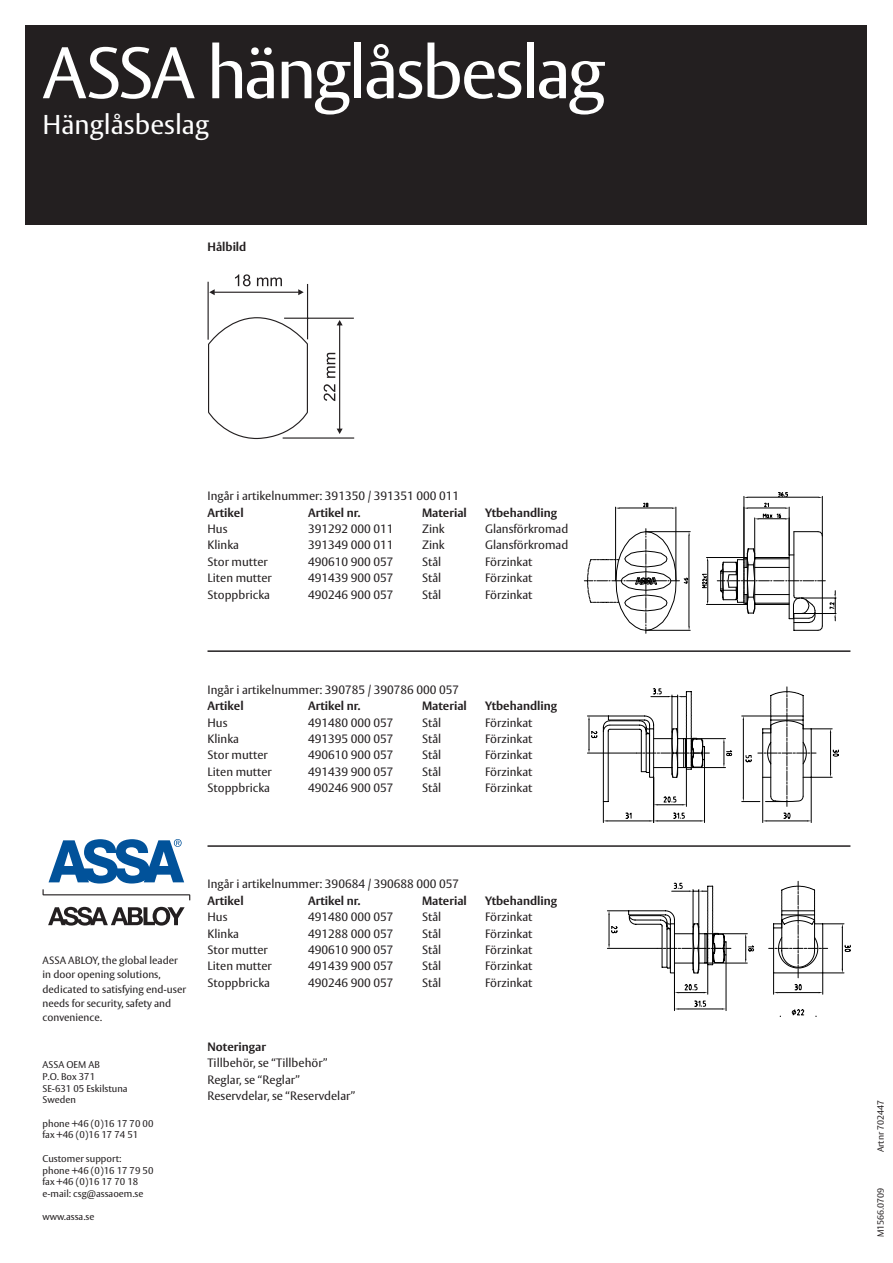
<style>
.page{position:relative;width:893px;height:1263px;background:#fff}
.page>*{position:absolute;margin:0;border:0;box-sizing:border-box;transform-origin:0 0}
.Huvudrubrik_framsida{font:72px "ASSA Vesta";letter-spacing:-.04em;color:#fff}
.Underrubrik_framsida{font:27px "ASSA Vesta";color:#fff}
.Brödtext{font:12px "ASSA Vesta";color:#231f20}
.Brödtext-2{font:700 12px "ASSA Vesta";color:#231f20}
.Brödtext_rubrik{font:700 12px "ASSA Vesta";color:#231f20}
.t1{font:10.5px/14.2px "ASSA Vesta";color:#231f20}
.t2{font:9.75px/11.7px "ASSA Vesta";color:#231f20}
.Brödtext-3{font:9px "ASSA Vesta";color:#231f20}
</style>
<div class="page">
<svg style="left:43px;top:889px;width:147px;height:11px"></svg>
<svg style="left:48px;top:907px;width:137px;height:19px"></svg>
<svg style="left:49px;top:839px;width:135px;height:44px"></svg>
<div style="left:26px;top:26px;width:841px;height:199px;background:#231f20"></div>
<hr style="left:208px;top:282px;width:1px;height:58px;background:#231f20">
<hr style="left:283px;top:437px;width:71px;height:2px;background:#231f20">
<hr style="left:307px;top:284px;width:1px;height:55px;background:#231f20">
<hr style="left:284px;top:318px;width:70px;height:1px;background:#231f20">
<hr style="left:214px;top:292px;width:85px;height:1px;background:#231f20">
<svg style="left:209px;top:289px;width:6px;height:6px"></svg>
<svg style="left:298px;top:289px;width:6px;height:6px"></svg>
<hr style="left:339px;top:325px;width:1px;height:104px;background:#231f20">
<svg style="left:337px;top:429px;width:6px;height:5px"></svg>
<svg style="left:337px;top:320px;width:6px;height:5px"></svg>
<svg style="left:235px;top:274px;width:16px;height:12px"></svg>
<svg style="left:257px;top:277px;width:25px;height:9px"></svg>
<svg style="left:324px;top:384px;width:11px;height:17px"></svg>
<svg style="left:327px;top:353px;width:8px;height:25px"></svg>
<svg style="left:207px;top:317px;width:102px;height:123px"></svg>
<hr style="left:207px;top:650px;width:643px;height:2px;background:#231f20">
<hr style="left:207px;top:845px;width:643px;height:2px;background:#231f20">
<hr style="left:822px;top:536px;width:1px;height:90px;background:#000">
<hr style="left:794px;top:532px;width:1px;height:64px;background:#000">
<svg style="left:794px;top:531px;width:29px;height:6px"></svg>
<svg style="left:584px;top:529px;width:106px;height:104px"></svg>
<hr style="left:676px;top:507px;width:1px;height:74px;background:#000">
<hr style="left:615px;top:507px;width:1px;height:74px;background:#000">
<hr style="left:619px;top:508px;width:53px;height:1px;background:#000">
<svg style="left:643px;top:503px;width:5px;height:4px"></svg>
<svg style="left:717px;top:548px;width:119px;height:83px"></svg>
<hr style="left:706px;top:557px;width:41px;height:1px;background:#000">
<hr style="left:706px;top:604px;width:41px;height:1px;background:#000">
<hr style="left:707px;top:561px;width:1px;height:40px;background:#000">
<svg style="left:702px;top:574px;width:5px;height:14px"></svg>
<hr style="left:754px;top:518px;width:1px;height:35px;background:#000">
<hr style="left:789px;top:507px;width:1px;height:48px;background:#000">
<hr style="left:748px;top:508px;width:37px;height:1px;background:#000">
<hr style="left:744px;top:496px;width:1px;height:63px;background:#000">
<hr style="left:822px;top:496px;width:1px;height:40px;background:#000">
<hr style="left:748px;top:497px;width:70px;height:1px;background:#000">
<svg style="left:755px;top:492px;width:34px;height:28px"></svg>
<svg style="left:607px;top:881px;width:243px;height:136px"></svg>
<svg style="left:587px;top:687px;width:251px;height:136px"></svg>
<p class="Huvudrubrik_framsida" style="left:43px;top:30px;width:564px">ASSA hänglåsbeslag</p>
<p class="Underrubrik_framsida" style="left:43px;top:108px;width:168px">Hänglåsbeslag</p>
<p class="Brödtext_rubrik" style="left:207px;top:239px;width:40px">Hålbild</p>
<p class="Brödtext" style="left:207px;top:489px;width:253px">Ingår i artikelnummer: 391350 / 391351 000 011</p>
<p class="Brödtext-2" style="left:207px;top:505px;width:38px">Artikel</p>
<p class="Brödtext-2" style="left:308px;top:505px;width:54px">Artikel nr.</p>
<p class="Brödtext-2" style="left:422px;top:505px;width:46px">Material</p>
<p class="Brödtext-2" style="left:485px;top:505px;width:74px">Ytbehandling</p>
<p class="Brödtext" style="left:207px;top:522px;width:22px">Hus</p>
<p class="Brödtext" style="left:308px;top:522px;width:87px">391292 000 011</p>
<p class="Brödtext" style="left:422px;top:522px;width:24px">Zink</p>
<p class="Brödtext" style="left:485px;top:522px;width:85px">Glansförkromad</p>
<p class="Brödtext" style="left:207px;top:538px;width:33px">Klinka</p>
<p class="Brödtext" style="left:308px;top:538px;width:87px">391349 000 011</p>
<p class="Brödtext" style="left:422px;top:538px;width:24px">Zink</p>
<p class="Brödtext" style="left:485px;top:538px;width:85px">Glansförkromad</p>
<p class="Brödtext" style="left:207px;top:554px;width:62px">Stor mutter</p>
<p class="Brödtext" style="left:308px;top:554px;width:87px">490610 900 057</p>
<p class="Brödtext" style="left:422px;top:554px;width:21px">Stål</p>
<p class="Brödtext" style="left:485px;top:554px;width:49px">Förzinkat</p>
<p class="Brödtext" style="left:207px;top:571px;width:66px">Liten mutter</p>
<p class="Brödtext" style="left:308px;top:571px;width:87px">491439 900 057</p>
<p class="Brödtext" style="left:422px;top:571px;width:21px">Stål</p>
<p class="Brödtext" style="left:485px;top:571px;width:49px">Förzinkat</p>
<p class="Brödtext" style="left:207px;top:587px;width:64px">Stoppbricka</p>
<p class="Brödtext" style="left:308px;top:587px;width:87px">490246 900 057</p>
<p class="Brödtext" style="left:422px;top:587px;width:21px">Stål</p>
<p class="Brödtext" style="left:485px;top:587px;width:49px">Förzinkat</p>
<p class="Brödtext" style="left:207px;top:682px;width:253px">Ingår i artikelnummer: 390785 / 390786 000 057</p>
<p class="Brödtext-2" style="left:207px;top:698px;width:38px">Artikel</p>
<p class="Brödtext-2" style="left:308px;top:698px;width:54px">Artikel nr.</p>
<p class="Brödtext-2" style="left:422px;top:698px;width:46px">Material</p>
<p class="Brödtext-2" style="left:485px;top:698px;width:74px">Ytbehandling</p>
<p class="Brödtext" style="left:207px;top:715px;width:22px">Hus</p>
<p class="Brödtext" style="left:308px;top:715px;width:87px">491480 000 057</p>
<p class="Brödtext" style="left:422px;top:715px;width:21px">Stål</p>
<p class="Brödtext" style="left:485px;top:715px;width:49px">Förzinkat</p>
<p class="Brödtext" style="left:207px;top:731px;width:33px">Klinka</p>
<p class="Brödtext" style="left:308px;top:731px;width:87px">491395 000 057</p>
<p class="Brödtext" style="left:422px;top:731px;width:21px">Stål</p>
<p class="Brödtext" style="left:485px;top:731px;width:49px">Förzinkat</p>
<p class="Brödtext" style="left:207px;top:748px;width:62px">Stor mutter</p>
<p class="Brödtext" style="left:308px;top:748px;width:87px">490610 900 057</p>
<p class="Brödtext" style="left:422px;top:748px;width:21px">Stål</p>
<p class="Brödtext" style="left:485px;top:748px;width:49px">Förzinkat</p>
<p class="Brödtext" style="left:207px;top:764px;width:66px">Liten mutter</p>
<p class="Brödtext" style="left:308px;top:764px;width:87px">491439 900 057</p>
<p class="Brödtext" style="left:422px;top:764px;width:21px">Stål</p>
<p class="Brödtext" style="left:485px;top:764px;width:49px">Förzinkat</p>
<p class="Brödtext" style="left:207px;top:781px;width:64px">Stoppbricka</p>
<p class="Brödtext" style="left:308px;top:781px;width:87px">490246 900 057</p>
<p class="Brödtext" style="left:422px;top:781px;width:21px">Stål</p>
<p class="Brödtext" style="left:485px;top:781px;width:49px">Förzinkat</p>
<p class="t1" style="left:43px;top:954px;width:137px">ASSA ABLOY, the global leader</p>
<p class="t1" style="left:43px;top:968px;width:145px">in door opening solutions, dedicated to satisfying end-user needs for security, safety and convenience.</p>
<p class="t2" style="left:43px;top:1059px;width:87px">ASSA OEM AB<br>P.O. Box 371<br>SE-631 05 Eskilstuna<br>Sweden</p>
<p class="t2" style="left:43px;top:1118px;width:112px">phone +46 (0)16 17 70 00</p>
<p class="t2" style="left:43px;top:1129px;width:97px">fax +46 (0)16 17 74 51</p>
<p class="t2" style="left:43px;top:1153px;width:112px">Customer support:<br>phone +46 (0)16 17 79 50 fax +46 (0)16 17 70 18 e-mail: csg@assaoem.se</p>
<p class="t2" style="left:43px;top:1211px;width:53px">www.assa.se</p>
<p class="Brödtext" style="left:207px;top:877px;width:253px">Ingår i artikelnummer: 390684 / 390688 000 057</p>
<p class="Brödtext-2" style="left:207px;top:893px;width:38px">Artikel</p>
<p class="Brödtext-2" style="left:308px;top:893px;width:54px">Artikel nr.</p>
<p class="Brödtext-2" style="left:422px;top:893px;width:46px">Material</p>
<p class="Brödtext-2" style="left:485px;top:893px;width:74px">Ytbehandling</p>
<p class="Brödtext" style="left:207px;top:910px;width:22px">Hus</p>
<p class="Brödtext" style="left:308px;top:910px;width:87px">491480 000 057</p>
<p class="Brödtext" style="left:422px;top:910px;width:21px">Stål</p>
<p class="Brödtext" style="left:485px;top:910px;width:49px">Förzinkat</p>
<p class="Brödtext" style="left:207px;top:926px;width:33px">Klinka</p>
<p class="Brödtext" style="left:308px;top:926px;width:87px">491288 000 057</p>
<p class="Brödtext" style="left:422px;top:926px;width:21px">Stål</p>
<p class="Brödtext" style="left:485px;top:926px;width:49px">Förzinkat</p>
<p class="Brödtext" style="left:207px;top:942px;width:62px">Stor mutter</p>
<p class="Brödtext" style="left:308px;top:942px;width:87px">490610 900 057</p>
<p class="Brödtext" style="left:422px;top:942px;width:21px">Stål</p>
<p class="Brödtext" style="left:485px;top:942px;width:49px">Förzinkat</p>
<p class="Brödtext" style="left:207px;top:959px;width:66px">Liten mutter</p>
<p class="Brödtext" style="left:308px;top:959px;width:87px">491439 900 057</p>
<p class="Brödtext" style="left:422px;top:959px;width:21px">Stål</p>
<p class="Brödtext" style="left:485px;top:959px;width:49px">Förzinkat</p>
<p class="Brödtext" style="left:207px;top:975px;width:64px">Stoppbricka</p>
<p class="Brödtext" style="left:308px;top:975px;width:87px">490246 900 057</p>
<p class="Brödtext" style="left:422px;top:975px;width:21px">Stål</p>
<p class="Brödtext" style="left:485px;top:975px;width:49px">Förzinkat</p>
<p class="Brödtext-2" style="left:207px;top:1039px;width:60px">Noteringar</p>
<p class="Brödtext" style="left:207px;top:1056px;width:121px">Tillbehör, se “Tillbehör”</p>
<p class="Brödtext" style="left:207px;top:1072px;width:94px">Reglar, se “Reglar”</p>
<p class="Brödtext" style="left:207px;top:1089px;width:149px">Reservdelar, se “Reservdelar”</p>
<p class="Brödtext-3" style="left:875px;top:1152px;width:54px;rotate:-90deg">Artnr 702447</p>
<p class="Brödtext-3" style="left:875px;top:1237px;width:51px;rotate:-90deg">M1566.0709</p>
</div>
